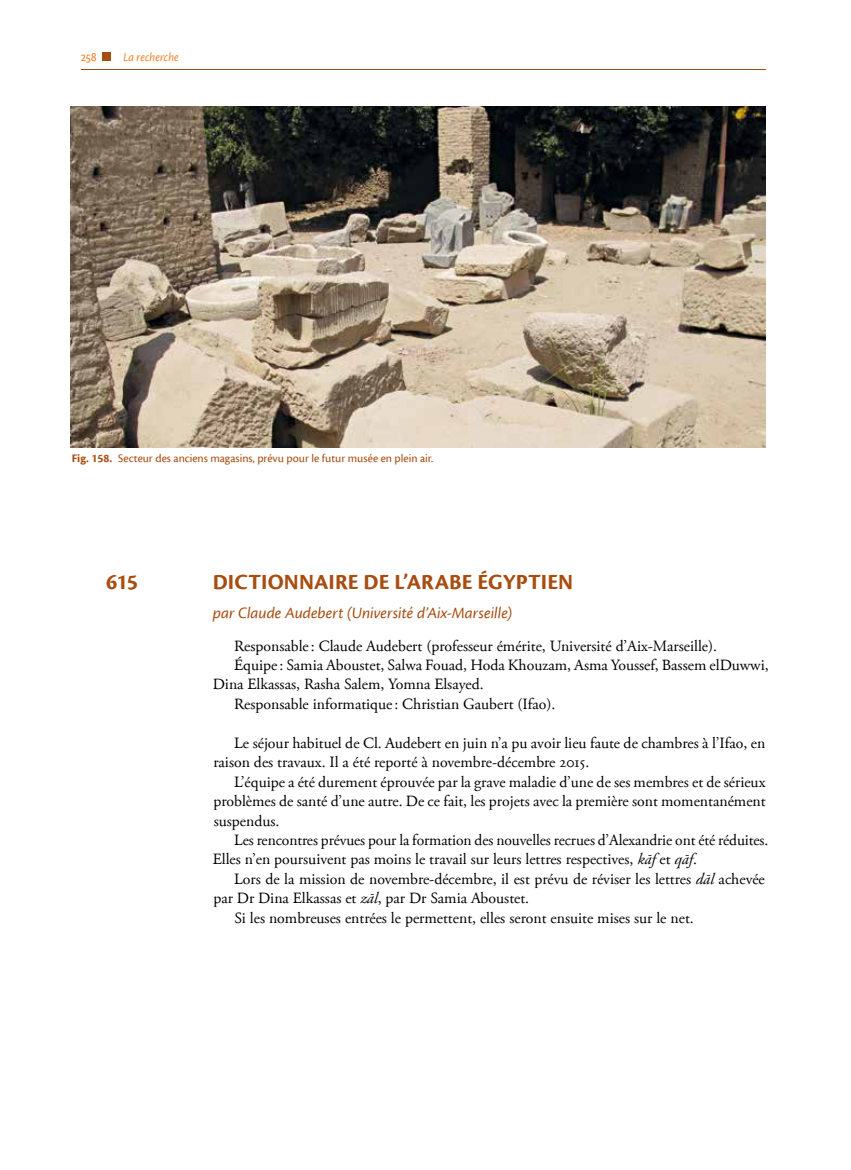
<style>
.page{position:relative;width:851px;height:1170px;background:#fff}
.page>*{position:absolute;margin:0;border:0;box-sizing:border-box;transform-origin:0 0}
.t1{font:700 22.5px "Cronos Pro Ifao";letter-spacing:.005em;color:#a84d10}
.t2{font:italic 16.5px "Cronos Pro Ifao";color:#a84d10}
.t3{font:15.75px/19.4px "Adobe Garamond Pro IFAO";color:#000}
.t4{font:14.25px "Cronos Pro Ifao";color:#f58025;scale:.9 1}
.t5{font:italic 12.75px "Cronos Pro Ifao";letter-spacing:.01em;color:#f58025;scale:.9 1}
.t6{font:12px "Cronos Pro Ifao";color:#a84d10}
.s1{font-weight:700}
.s2{font-style:italic}
</style>
<div class="page">
<hr style="left:81px;top:69px;width:684px;height:1px;background:#a84d10">
<div style="left:102px;top:52px;width:9px;height:9px;background:#a84d10"></div>
<img style="left:71px;top:106px;width:694px;height:342px">
<p class="t4" style="left:81px;top:48px;width:19px">258</p>
<p class="t5" style="left:123px;top:49px;width:63px">La recherche</p>
<p class="t6" style="left:72px;top:451px;width:363px"><span class="s1">Fig. 158.</span> Secteur des anciens magasins, prévu pour le futur musée en plein air.</p>
<h1 class="t1" style="left:106px;top:568px;width:33px">615</h1>
<h1 class="t1" style="left:213px;top:568px;width:362px">DICTIONNAIRE DE L’ARABE ÉGYPTIEN</h1>
<p class="t2" style="left:213px;top:603px;width:301px">par Claude Audebert (Université d’Aix-Marseille)</p>
<p class="t3" style="left:234px;top:636px;width:484px">Responsable: Claude Audebert (professeur émérite, Université d’Aix-Marseille).</p>
<p class="t3" style="left:234px;top:655px;width:536px">Équipe: Samia Aboustet, Salwa Fouad, Hoda Khouzam, Asma Youssef, Bassem elDuwwi,</p>
<p class="t3" style="left:213px;top:675px;width:272px">Dina Elkassas, Rasha Salem, Yomna Elsayed.</p>
<p class="t3" style="left:234px;top:694px;width:323px">Responsable informatique: Christian Gaubert (Ifao).</p>
<p class="t3" style="left:213px;top:733px;width:553px;text-indent:21px">Le séjour habituel de Cl. Audebert en juin n’a pu avoir lieu faute de chambres à l’Ifao, en raison des travaux. Il a été reporté à novembre-décembre 2015.</p>
<p class="t3" style="left:213px;top:772px;width:553px;text-align:justify;text-indent:21px">L’équipe a été durement éprouvée par la grave maladie d’une de ses membres et de sérieux problèmes de santé d’une autre. De ce fait, les projets avec la première sont momentanément suspendus.</p>
<p class="t3" style="left:213px;top:830px;width:557px;text-indent:21px">Les rencontres prévues pour la formation des nouvelles recrues d’Alexandrie ont été réduites.<br>Elles n’en poursuivent pas moins le travail sur leurs lettres respectives, <span class="s2">kāf</span> et <span class="s2">qāf</span>.</p>
<p class="t3" style="left:234px;top:869px;width:532px">Lors de la mission de novembre-décembre, il est prévu de réviser les lettres <span class="s2">dāl</span> achevée</p>
<p class="t3" style="left:213px;top:888px;width:317px">par Dr Dina Elkassas et <span class="s2">zāl</span>, par Dr Samia Aboustet.</p>
<p class="t3" style="left:234px;top:908px;width:461px">Si les nombreuses entrées le permettent, elles seront ensuite mises sur le net.</p>
</div>
